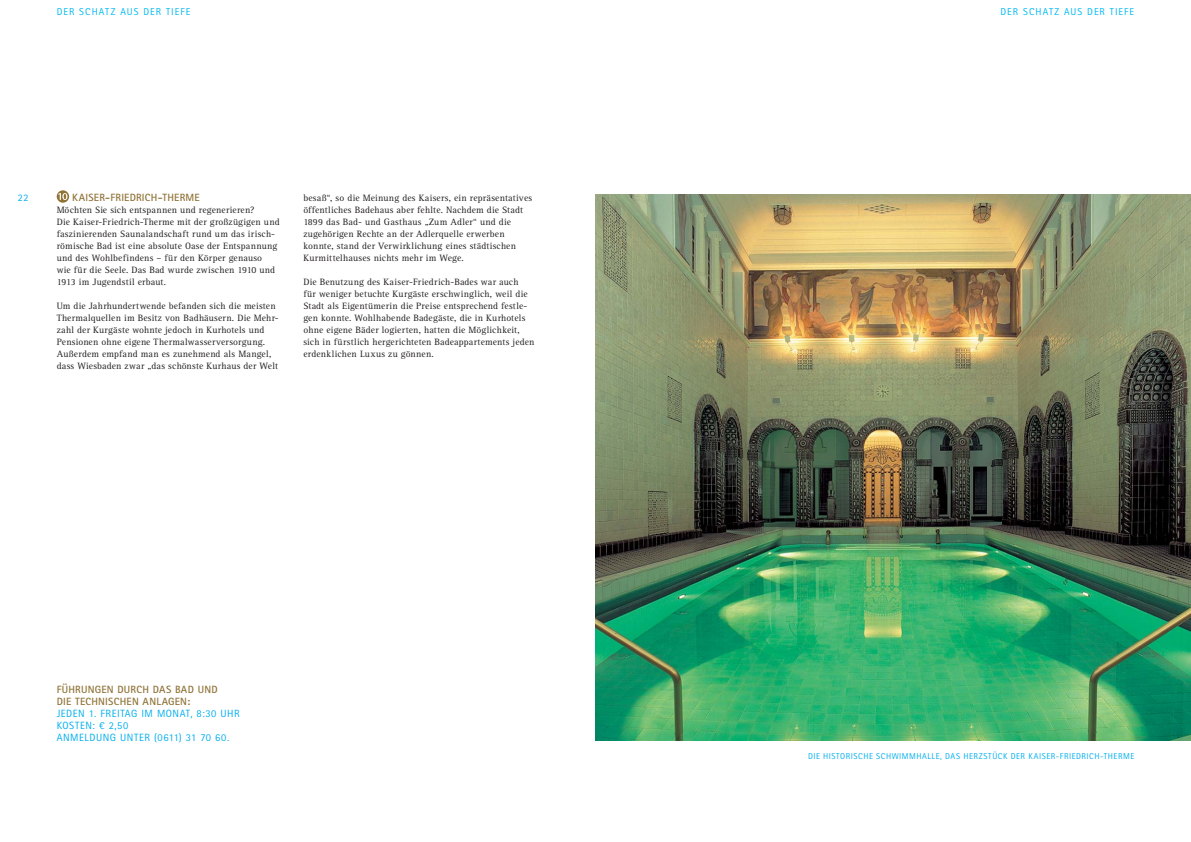
<style>
.page{position:relative;width:1191px;height:842px;background:#fff}
.page>*{position:absolute;margin:0;border:0;box-sizing:border-box;transform-origin:0 0}
.t1{font:700 10.5px/12px "Rotis Sans Serif Std";letter-spacing:.02em;color:#8f7337}
.t2{font:10.5px/12px "Rotis Sans Serif Std";letter-spacing:.05em;color:#00aeef}
.t3{font:10px "Rotis Sans Serif Std";letter-spacing:.1em;color:#00b9f2}
.t4{font:10px "Rotis Sans Serif Std";color:#00aeef}
.t5{font:9.5px/12px "Rotis Serif Std";letter-spacing:.02em;color:#231f20}
.t6{font:8.5px "Rotis Sans Serif Std";letter-spacing:.06em;color:#00aeef}
</style>
<div class="page">
<img style="left:595px;top:194px;width:596px;height:547px">
<svg style="left:57px;top:190px;width:12px;height:13px"></svg>
<svg style="left:58px;top:193px;width:9px;height:7px"></svg>
<p class="t3" style="left:57px;top:8px;width:135px">DER SCHATZ AUS DER TIEFE</p>
<p class="t3" style="left:1000px;top:8px;width:135px">DER SCHATZ AUS DER TIEFE</p>
<p class="t4" style="left:18px;top:194px;width:12px">22</p>
<p class="t1" style="left:72px;top:192px;width:129px">KAISER-FRIEDRICH-THERME</p>
<p class="t5" style="left:57px;top:204px;width:224px">Möchten Sie sich entspannen und regenerieren?<br>Die Kaiser-Friedrich-Therme mit der großzügigen und faszinierenden Saunalandschaft rund um das irisch&shy;römische Bad ist eine absolute Oase der Entspannung und des Wohlbefindens – für den Körper genauso<br>wie für die Seele. Das Bad wurde zwischen 1910 und 1913 im Jugendstil erbaut.</p>
<p class="t5" style="left:57px;top:300px;width:224px">Um die Jahrhundertwende befanden sich die meisten Thermalquellen im Besitz von Badhäusern. Die Mehr&shy;zahl der Kurgäste wohnte jedoch in Kurhotels und Pensionen ohne eigene Thermalwasserversorgung.<br>Außerdem empfand man es zunehmend als Mangel, dass Wiesbaden zwar „das schönste Kurhaus der Welt</p>
<p class="t5" style="left:303px;top:192px;width:230px">besaß“, so die Meinung des Kaisers, ein repräsentatives öffentliches Badehaus aber fehlte. Nachdem die Stadt 1899 das Bad- und Gasthaus „Zum Adler“ und die zugehörigen Rechte an der Adlerquelle erwerben konnte, stand der Verwirklichung eines städtischen Kurmittelhauses nichts mehr im Wege.</p>
<p class="t5" style="left:303px;top:276px;width:232px">Die Benutzung des Kaiser-Friedrich-Bades war auch<br>für weniger betuchte Kurgäste erschwinglich, weil die Stadt als Eigentümerin die Preise entsprechend festle&shy;gen konnte. Wohlhabende Badegäste, die in Kurhotels ohne eigene Bäder logierten, hatten die Möglichkeit, sich in fürstlich hergerichteten Badeappartements jeden erdenklichen Luxus zu gönnen.</p>
<p class="t1" style="left:57px;top:684px;width:162px">FÜHRUNGEN DURCH DAS BAD UND<br>DIE TECHNISCHEN ANLAGEN:</p>
<p class="t2" style="left:57px;top:708px;width:185px">JEDEN 1. FREITAG IM MONAT, 8:30 UHR<br>KOSTEN: € 2,50<br>ANMELDUNG UNTER (0611) 31 70 60.</p>
<p class="t6" style="left:808px;top:753px;width:328px">DIE HISTORISCHE SCHWIMMHALLE, DAS HERZSTÜCK DER KAISER-FRIEDRICH-THERME</p>
</div>
